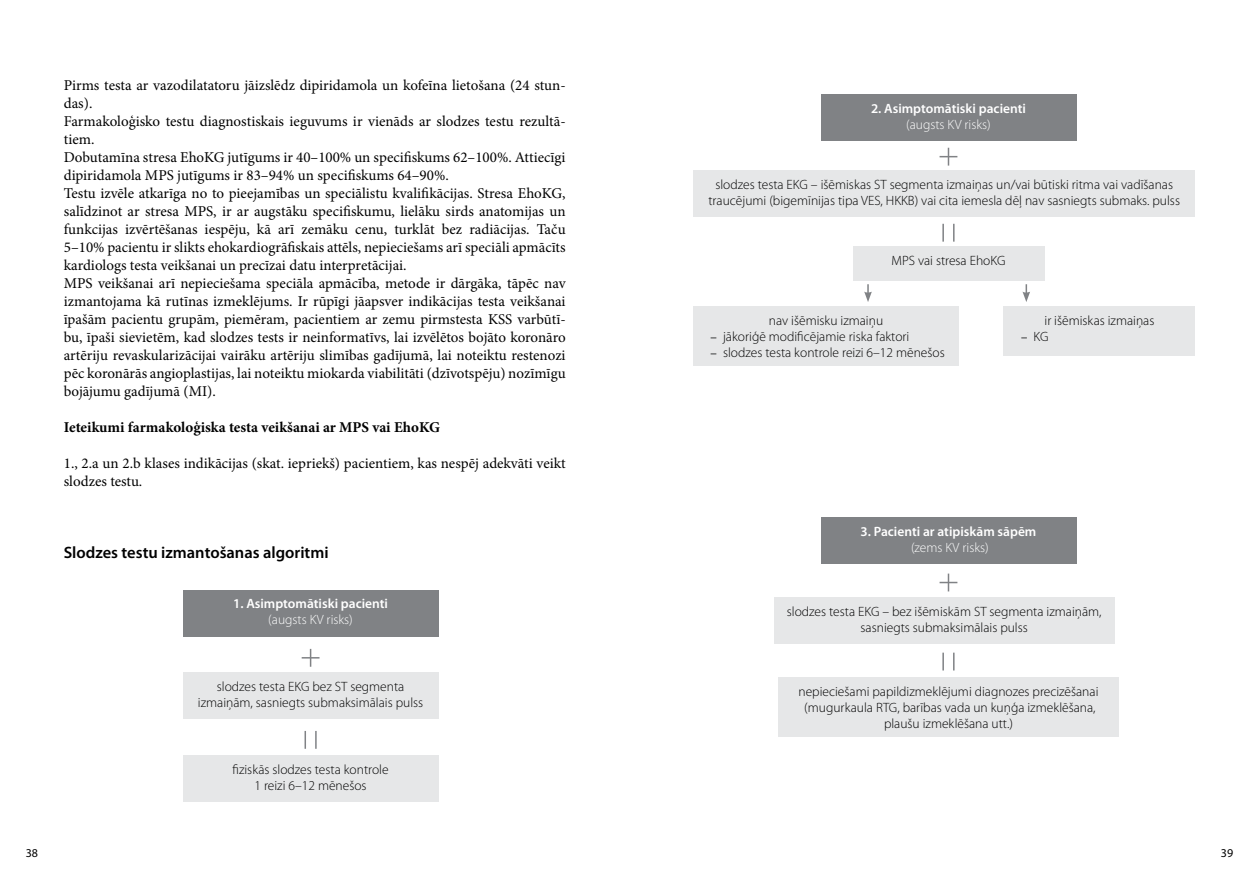
<style>
.page{position:relative;width:1259px;height:893px;background:#fff}
.page>*{position:absolute;margin:0;border:0;box-sizing:border-box;transform-origin:0 0}
.t1{font:600 16.5px "Myriad Pro";color:#000}
.t2{font:15px/18px "Minion Pro";color:#000}
.t3{font:700 15px "Minion Pro";color:#000}
.t4{font:300 13.5px/16.2px "Myriad Pro";color:#000;text-align:center}
.t5{font:600 13.5px "Myriad Pro";color:#fff}
.t6{font:300 13.5px "Myriad Pro";color:#fff}
.t7{font:12px "Myriad Pro";color:#000}
.s1{font-family:"Minion Pro";font-weight:400}
</style>
<div class="page">
<div style="left:183px;top:590px;width:255px;height:46px;background:#808285"></div>
<div style="left:183px;top:672px;width:255px;height:47px;background:#e6e7e8"></div>
<div style="left:183px;top:755px;width:255px;height:47px;background:#e6e7e8"></div>
<svg style="left:302px;top:649px;width:17px;height:18px"></svg>
<svg style="left:304px;top:731px;width:2px;height:18px"></svg>
<svg style="left:315px;top:731px;width:2px;height:18px"></svg>
<div style="left:821px;top:95px;width:255px;height:46px;background:#808285"></div>
<div style="left:693px;top:170px;width:502px;height:47px;background:#e6e7e8"></div>
<div style="left:853px;top:247px;width:191px;height:34px;background:#e6e7e8"></div>
<svg style="left:939px;top:148px;width:18px;height:18px"></svg>
<svg style="left:942px;top:224px;width:2px;height:18px"></svg>
<svg style="left:953px;top:224px;width:1px;height:18px"></svg>
<div style="left:693px;top:306px;width:265px;height:60px;background:#e6e7e8"></div>
<div style="left:1003px;top:306px;width:192px;height:50px;background:#e6e7e8"></div>
<svg style="left:864px;top:284px;width:8px;height:18px"></svg>
<svg style="left:1022px;top:284px;width:8px;height:18px"></svg>
<div style="left:821px;top:517px;width:255px;height:47px;background:#808285"></div>
<div style="left:774px;top:597px;width:340px;height:47px;background:#e6e7e8"></div>
<div style="left:778px;top:677px;width:340px;height:60px;background:#e6e7e8"></div>
<svg style="left:939px;top:574px;width:18px;height:17px"></svg>
<svg style="left:942px;top:653px;width:2px;height:17px"></svg>
<svg style="left:953px;top:653px;width:1px;height:17px"></svg>
<p class="t2" style="left:64px;top:76px;width:503px">Pirms testa ar vazodilatatoru jāizslēdz dipiridamola un kofeīna lietošana (24 stun&shy;das).<br>Farmakoloģisko testu diagnostiskais ieguvums ir vienāds ar slodzes testu rezultā&shy;tiem.<br>Dobutamīna stresa EhoKG jutīgums ir 40–100% un specifiskums 62–100%. Attiecīgi dipiridamola MPS jutīgums ir 83–94% un specifiskums 64–90%.<br>Testu izvēle atkarīga no to pieejamības un speciālistu kvalifikācijas. Stresa EhoKG, salīdzinot ar stresa MPS, ir ar augstāku specifiskumu, lielāku sirds anatomijas un funkcijas izvērtēšanas iespēju, kā arī zemāku cenu, turklāt bez radiācijas. Taču 5–10% pacientu ir slikts ehokardiogrāfiskais attēls, nepieciešams arī speciāli apmācīts kardiologs testa veikšanai un precīzai datu interpretācijai.<br>MPS veikšanai arī nepieciešama speciāla apmācība, metode ir dārgāka, tāpēc nav izmantojama kā rutīnas izmeklējums. Ir rūpīgi jāapsver indikācijas testa veikšanai īpašām pacientu grupām, piemēram, pacientiem ar zemu pirmstesta KSS varbūtī&shy;bu, īpaši sievietēm, kad slodzes tests ir neinformatīvs, lai izvēlētos bojāto koronāro artēriju revaskularizācijai vairāku artēriju slimības gadījumā, lai noteiktu restenozi pēc koronārās angioplastijas, lai noteiktu miokarda viabilitāti (dzīvotspēju) nozīmīgu bojājumu gadījumā (MI).</p>
<p class="t3" style="left:64px;top:417px;width:378px">Ieteikumi farmakoloģiska testa veikšanai ar MPS vai EhoKG</p>
<p class="t2" style="left:64px;top:454px;width:503px">1., 2.a un 2.b klases indikācijas (skat. iepriekš) pacientiem, kas nespēj adekvāti veikt slodzes testu.</p>
<p class="t1" style="left:64px;top:542px;width:266px">Slodzes testu izmantošanas algoritmi</p>
<p class="t5" style="left:233px;top:595px;width:156px">1. Asimptomātiski pacienti</p>
<p class="t6" style="left:268px;top:612px;width:86px">(augsts KV risks)</p>
<p class="t4" style="left:198px;top:678px;width:227px">slodzes testa EKG bez ST segmenta izmaiņām, sasniegts submaksimālais pulss</p>
<p class="t4" style="left:232px;top:761px;width:158px">fiziskās slodzes testa kontrole<br>1 reizi 6–12 mēnešos</p>
<p class="t5" style="left:871px;top:100px;width:156px">2. Asimptomātiski pacienti</p>
<p class="t6" style="left:906px;top:117px;width:86px">(augsts KV risks)</p>
<p class="t4" style="left:708px;top:176px;width:473px">slodzes testa EKG – išēmiskas ST segmenta izmaiņas un/vai būtiski ritma vai vadīšanas traucējumi (bigemīnijas tipa VES, HKKB) vai cita iemesla dēļ nav sasniegts submaks. pulss</p>
<p class="t4" style="left:891px;top:253px;width:115px">MPS vai stresa EhoKG</p>
<p class="t4" style="left:769px;top:312px;width:116px">nav išēmisku izmaiņu</p>
<p class="t4" style="left:710px;top:328px;width:201px"><span class="s1">–</span> jākoriģē modificējamie riska faktori</p>
<p class="t4" style="left:710px;top:345px;width:236px"><span class="s1">–</span> slodzes testa kontrole reizi 6–12 mēnešos</p>
<p class="t4" style="left:1044px;top:312px;width:111px">ir išēmiskas izmaiņas</p>
<p class="t4" style="left:1020px;top:328px;width:29px"><span class="s1">–</span> KG</p>
<p class="t5" style="left:860px;top:523px;width:177px">3. Pacienti ar atipiskām sāpēm</p>
<p class="t6" style="left:911px;top:540px;width:79px">(zems KV risks)</p>
<p class="t4" style="left:787px;top:603px;width:316px">slodzes testa EKG – bez išēmiskām ST segmenta izmaiņām, sasniegts submaksimālais pulss</p>
<p class="t4" style="left:798px;top:683px;width:301px">nepieciešami papildizmeklējumi diagnozes precizēšanai (mugurkaula RTG, barības vada un kuņģa izmeklēšana, plaušu izmeklēšana utt.)</p>
<p class="t7" style="left:26px;top:846px;width:14px">38</p>
<p class="t7" style="left:1221px;top:846px;width:14px">39</p>
</div>
